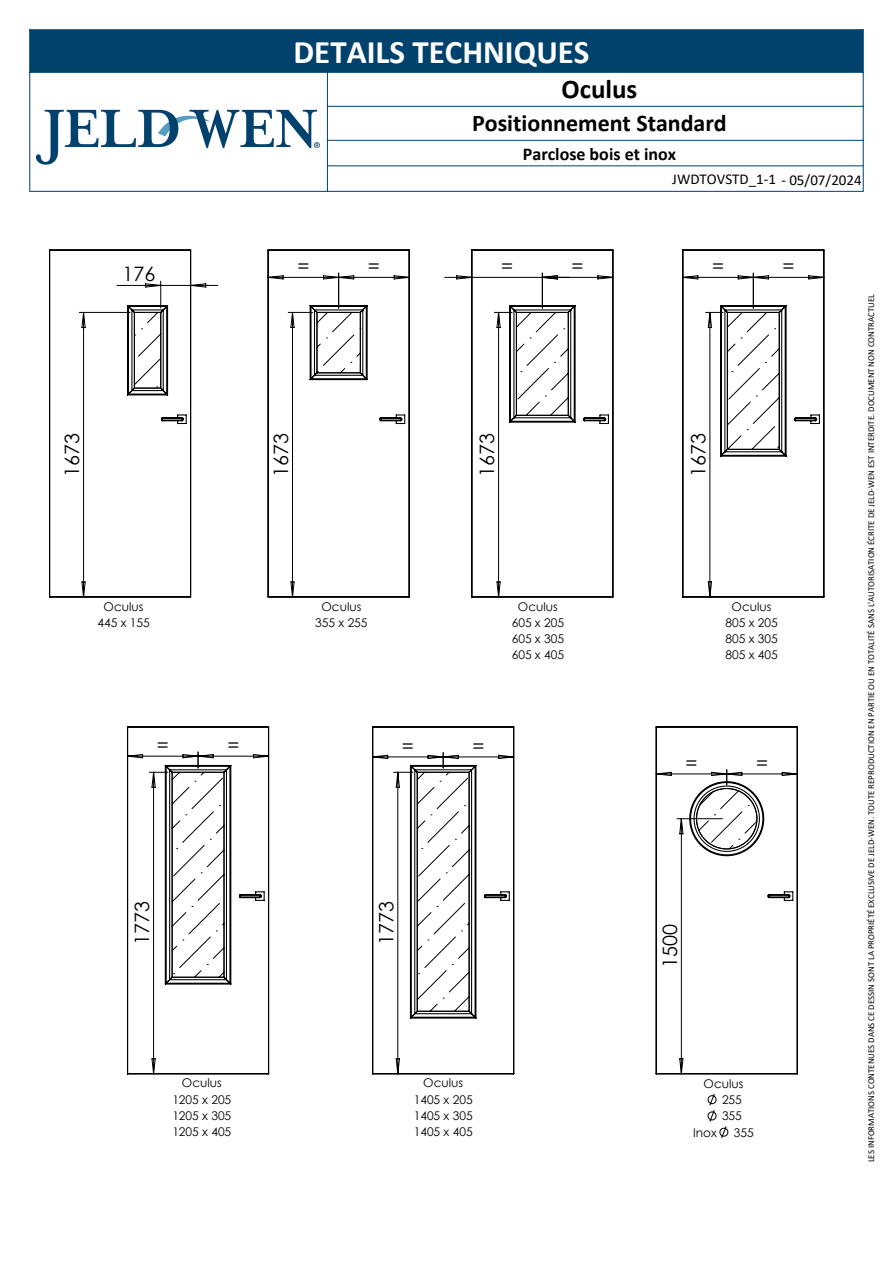
<style>
.page{position:relative;width:893px;height:1263px;background:#fff}
.page>*{position:absolute;margin:0;border:0;box-sizing:border-box;transform-origin:0 0}
.t1{font:700 33px "Calibri";color:#fff}
.t2{font:700 27px "Calibri";color:#000}
.t3{font:700 24px "Calibri";color:#000}
.t4{font:19.8px "Century Gothic";color:#000}
.t5{font:700 18px "Calibri";color:#000}
.t6{font:15px "Calibri";color:#000}
.t7{font:12px/16.2px "Century Gothic";color:#000;text-align:center}
.t8{font:9px "Calibri";color:#000}
</style>
<div class="page">
<img style="left:36px;top:109px;width:284px;height:56px">
<hr style="left:327px;top:165px;width:536px;height:1px;background:#01416d">
<hr style="left:30px;top:191px;width:833px;height:1px;background:#01416d">
<hr style="left:863px;top:30px;width:1px;height:161px;background:#01426d">
<hr style="left:29px;top:30px;width:1px;height:161px;background:#01426d">
<hr style="left:327px;top:106px;width:1px;height:85px;background:#01426d">
<hr style="left:30px;top:29px;width:833px;height:1px;background:#01426d">
<hr style="left:327px;top:106px;width:536px;height:1px;background:#01426d">
<hr style="left:327px;top:140px;width:536px;height:1px;background:#01426d">
<hr style="left:327px;top:72px;width:536px;height:1px;background:#01426d">
<hr style="left:30px;top:72px;width:297px;height:1px;background:#01426d">
<hr style="left:327px;top:72px;width:1px;height:34px;background:#01426d">
<div style="left:30px;top:30px;width:833px;height:42px;background:#01426d"></div>
<svg style="left:707px;top:1093px;width:22px;height:45px"></svg>
<svg style="left:49px;top:249px;width:143px;height:349px"></svg>
<svg style="left:267px;top:249px;width:143px;height:349px"></svg>
<svg style="left:470px;top:249px;width:144px;height:349px"></svg>
<svg style="left:682px;top:249px;width:143px;height:349px"></svg>
<svg style="left:126px;top:726px;width:144px;height:349px"></svg>
<svg style="left:372px;top:726px;width:143px;height:349px"></svg>
<svg style="left:655px;top:726px;width:143px;height:349px"></svg>
<h1 class="t1" style="left:293px;top:28px;width:298px">DETAILS TECHNIQUES</h1>
<h2 class="t2" style="left:561px;top:70px;width:77px">Oculus</h2>
<h3 class="t3" style="left:472px;top:106px;width:256px">Positionnement Standard</h3>
<h3 class="t5" style="left:523px;top:141px;width:155px">Parclose bois et inox</h3>
<h3 class="t6" style="left:672px;top:169px;width:191px">JWDTOVSTD_1-1 - 05/07/2024</h3>
<h3 class="t4" style="left:122px;top:260px;width:34px">176</h3>
<h3 class="t4" style="left:297px;top:252px;width:14px">=</h3>
<h3 class="t4" style="left:368px;top:252px;width:14px">=</h3>
<h3 class="t4" style="left:501px;top:252px;width:14px">=</h3>
<h3 class="t4" style="left:572px;top:252px;width:14px">=</h3>
<h3 class="t4" style="left:712px;top:252px;width:14px">=</h3>
<h3 class="t4" style="left:783px;top:252px;width:14px">=</h3>
<h3 class="t4" style="left:58px;top:477px;width:45px;rotate:-90deg">1673</h3>
<h3 class="t4" style="left:267px;top:477px;width:45px;rotate:-90deg">1673</h3>
<h3 class="t4" style="left:473px;top:477px;width:45px;rotate:-90deg">1673</h3>
<h3 class="t4" style="left:685px;top:477px;width:45px;rotate:-90deg">1673</h3>
<h3 class="t7" style="left:97px;top:598px;width:54px">Oculus<br>445 x 155</h3>
<h3 class="t7" style="left:315px;top:598px;width:54px">Oculus<br>355 x 255</h3>
<h3 class="t7" style="left:512px;top:598px;width:54px">Oculus<br>605 x 205<br>605 x 305<br>605 x 405</h3>
<h3 class="t7" style="left:725px;top:598px;width:54px">Oculus<br>805 x 205<br>805 x 305<br>805 x 405</h3>
<h3 class="t4" style="left:157px;top:731px;width:14px">=</h3>
<h3 class="t4" style="left:227px;top:731px;width:14px">=</h3>
<h3 class="t4" style="left:402px;top:732px;width:14px">=</h3>
<h3 class="t4" style="left:472px;top:732px;width:14px">=</h3>
<h3 class="t4" style="left:685px;top:749px;width:14px">=</h3>
<h3 class="t4" style="left:756px;top:749px;width:14px">=</h3>
<h3 class="t4" style="left:128px;top:945px;width:45px;rotate:-90deg">1773</h3>
<h3 class="t7" style="left:172px;top:1075px;width:60px">Oculus<br>1205 x 205<br>1205 x 305<br>1205 x 405</h3>
<h3 class="t4" style="left:372px;top:945px;width:45px;rotate:-90deg">1773</h3>
<h3 class="t7" style="left:414px;top:1075px;width:60px">Oculus<br>1405 x 205<br>1405 x 305<br>1405 x 405</h3>
<h3 class="t4" style="left:656px;top:968px;width:45px;rotate:-90deg">1500</h3>
<h3 class="t7" style="left:704px;top:1075px;width:41px">Oculus</h3>
<h3 class="t7" style="left:722px;top:1091px;width:21px">255</h3>
<h3 class="t7" style="left:722px;top:1108px;width:21px">355</h3>
<h3 class="t7" style="left:693px;top:1124px;width:25px">Inox</h3>
<h3 class="t7" style="left:734px;top:1124px;width:21px">355</h3>
<p class="t8" style="left:865px;top:1162px;width:869px;rotate:-90deg">LES INFORMATIONS CONTENUES DANS CE DESSIN SONT LA PROPRIÉTÉ EXCLUSIVE DE JELD-WEN. TOUTE REPRODUCTION EN PARTIE OU EN TOTALITÉ SANS L'AUTORISATION ÉCRITE DE JELD-WEN EST INTERDITE. DOCUMENT NON CONTRACTUEL</p>
</div>
